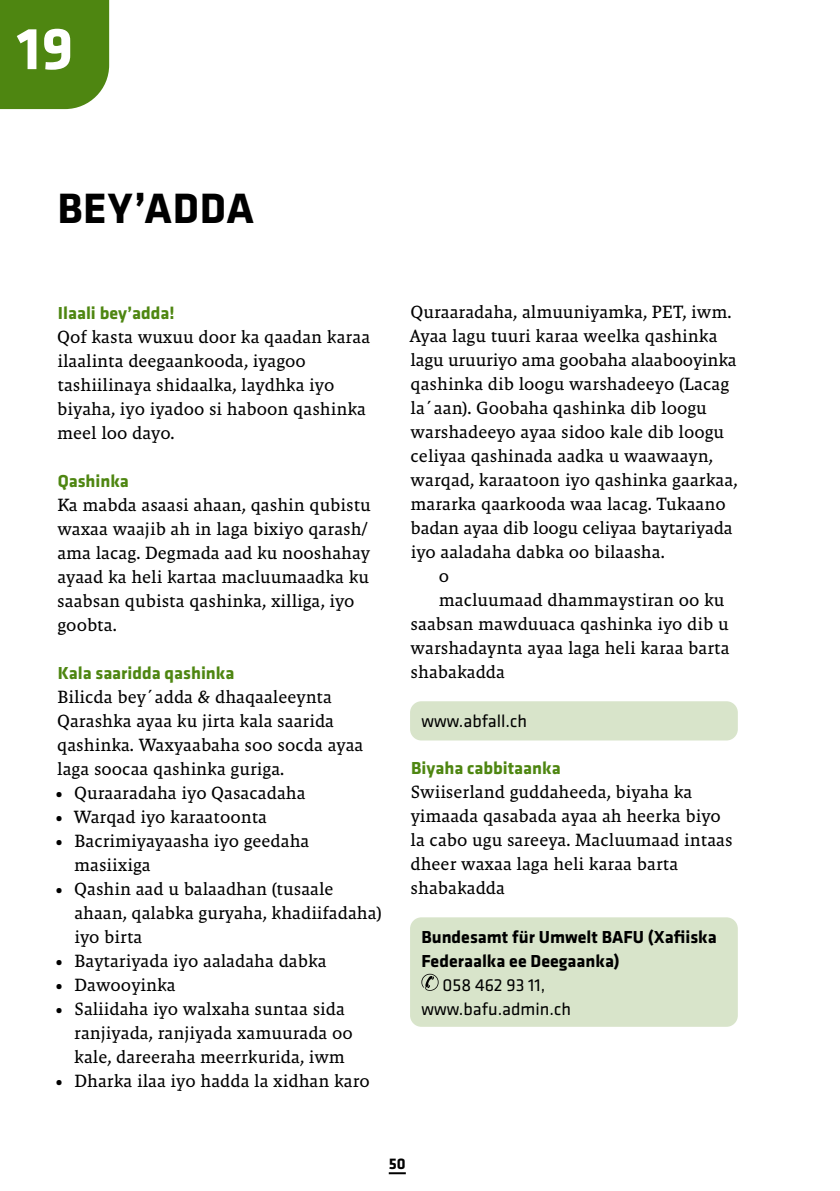
<style>
.page{position:relative;width:840px;height:1191px;background:#fff}
.page>*{position:absolute;margin:0;border:0;box-sizing:border-box;transform-origin:0 0}
.t1{font:700 61.6px "Klavika";color:#fff}
.t2{font:700 44px "Klavika";letter-spacing:.015em;color:#000}
.t3{font:18px/24px "Malaga Reg";color:#000}
.t4{font:700 18px "Klavika";color:#4e8611}
.t5{font:700 18px/24px "Klavika";color:#000}
.t6{font:18px/24px "Klavika";color:#000;text-align:center}
.t7{font:700 16px "Klavika";color:#000}
</style>
<div class="page">
<svg style="left:388px;top:1172px;width:17px;height:2px"></svg>
<div style="left:0;top:0;width:109px;height:109px;background:#4e8611"></div>
<div style="left:410px;top:917px;width:327px;height:109px;background:#d8e4ca;border-radius:11px"></div>
<svg style="left:421px;top:973px;width:17px;height:17px"></svg>
<div style="left:410px;top:701px;width:327px;height:39px;background:#d8e4ca;border-radius:11px"></div>
<h1 class="t1" style="left:17px;top:15px;width:58px">19</h1>
<h2 class="t2" style="left:57px;top:184px;width:198px">BEY’ADDA</h2>
<p class="t4" style="left:58px;top:303px;width:118px">Ilaali bey’adda!</p>
<p class="t3" style="left:57px;top:324px;width:314px">Qof kasta wuxuu door ka qaadan karaa ilaalinta deegaankooda, iyagoo tashiilinaya shidaalka, laydhka iyo biyaha, iyo iyadoo si haboon qashinka meel loo dayo.</p>
<p class="t4" style="left:58px;top:471px;width:73px">Qashinka</p>
<p class="t3" style="left:57px;top:492px;width:315px">Ka mabda asaasi ahaan, qashin qubistu waxaa waajib ah in laga bixiyo qarash/ ama lacag. Degmada aad ku nooshahay ayaad ka heli kartaa macluumaadka ku saabsan qubista qashinka, xilliga, iyo goobta.</p>
<p class="t4" style="left:58px;top:663px;width:178px">Kala saaridda qashinka</p>
<p class="t3" style="left:57px;top:684px;width:308px">Bilicda bey´adda &amp; dhaqaaleeynta Qarashka ayaa ku jirta kala saarida qashinka. Waxyaabaha soo socda ayaa laga soocaa qashinka guriga.</p>
<p class="t3" style="left:56px;top:780px;width:251px">• Quraaradaha iyo Qasacadaha</p>
<p class="t3" style="left:56px;top:804px;width:213px">• Warqad iyo karaatoonta</p>
<p class="t3" style="left:74px;top:828px;width:237px;text-indent:-18px">• Bacrimiyayaasha iyo geedaha masiixiga</p>
<p class="t3" style="left:74px;top:876px;width:308px;text-indent:-19px">• Qashin aad u balaadhan (tusaale ahaan, qalabka guryaha, khadiifadaha) iyo birta</p>
<p class="t3" style="left:56px;top:948px;width:272px">• Baytariyada iyo aaladaha dabka</p>
<p class="t3" style="left:56px;top:972px;width:121px">• Dawooyinka</p>
<p class="t3" style="left:74px;top:996px;width:280px;text-indent:-18px">• Saliidaha iyo walxaha suntaa sida ranjiyada, ranjiyada xamuurada oo kale, dareeraha meerrkurida, iwm</p>
<p class="t3" style="left:56px;top:1068px;width:315px">• Dharka ilaa iyo hadda la xidhan karo</p>
<p class="t3" style="left:410px;top:300px;width:322px">Quraaradaha, almuuniyamka, PET, iwm.</p>
<p class="t3" style="left:410px;top:324px;width:309px">Ayaa lagu tuuri karaa weelka qashinka</p>
<p class="t3" style="left:410px;top:348px;width:327px">lagu uruuriyo ama goobaha alaabooyinka</p>
<p class="t3" style="left:410px;top:372px;width:320px">qashinka dib loogu warshadeeyo (Lacag</p>
<p class="t3" style="left:410px;top:396px;width:297px">la´aan). Goobaha qashinka dib loogu</p>
<p class="t3" style="left:410px;top:420px;width:315px">warshadeeyo ayaa sidoo kale dib loogu</p>
<p class="t3" style="left:410px;top:444px;width:303px">celiyaa qashinada aadka u waawaayn,</p>
<p class="t3" style="left:410px;top:468px;width:328px">warqad, karaatoon iyo qashinka gaarkaa,</p>
<p class="t3" style="left:410px;top:492px;width:316px">mararka qaarkooda waa lacag. Tukaano</p>
<p class="t3" style="left:410px;top:516px;width:323px">badan ayaa dib loogu celiyaa baytariyada</p>
<p class="t3" style="left:410px;top:540px;width:255px">iyo aaladaha dabka oo bilaasha.</p>
<p class="t3" style="left:438px;top:564px;width:12px">o</p>
<p class="t3" style="left:438px;top:588px;width:287px">macluumaad dhammaystiran oo ku</p>
<p class="t3" style="left:410px;top:612px;width:319px">saabsan mawduuaca qashinka iyo dib u</p>
<p class="t3" style="left:410px;top:636px;width:320px">warshadaynta ayaa laga heli karaa barta</p>
<p class="t3" style="left:410px;top:660px;width:96px">shabakadda</p>
<p class="t6" style="left:421px;top:709px;width:107px">www.abfall.ch</p>
<p class="t4" style="left:411px;top:758px;width:151px">Biyaha cabbitaanka</p>
<p class="t3" style="left:410px;top:780px;width:323px">Swiiserland guddaheeda, biyaha ka yimaada qasabada ayaa ah heerka biyo la cabo ugu sareeya. Macluumaad intaas dheer waxaa laga heli karaa barta shabakadda</p>
<p class="t5" style="left:421px;top:925px;width:296px">Bundesamt für Umwelt BAFU (Xafiiska<br>Federaalka ee Deegaanka)</p>
<p class="t6" style="left:421px;top:973px;width:151px">058 462 93 11, www.bafu.admin.ch</p>
<p class="t7" style="left:388px;top:1155px;width:19px">50</p>
</div>
